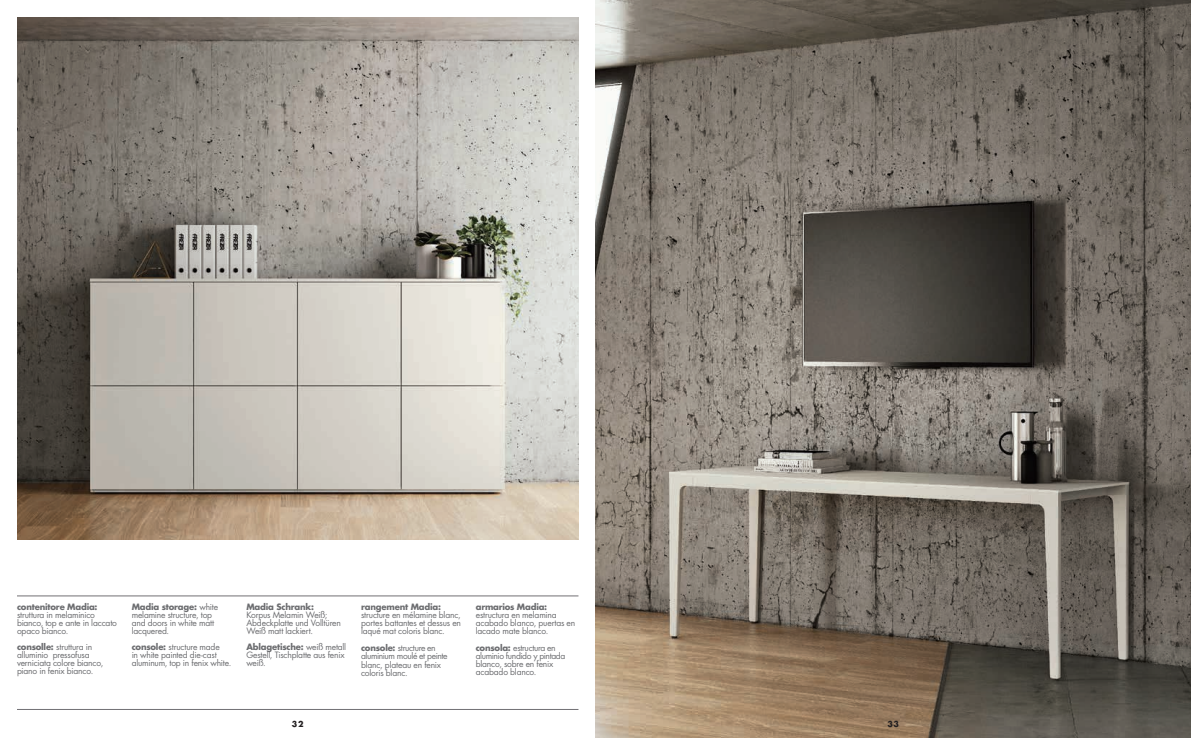
<style>
.page{position:relative;width:1191px;height:738px;background:#fff}
.page>*{position:absolute;margin:0;border:0;box-sizing:border-box;transform-origin:0 0}
.t1{font:8.5px/8px "Futura Std";letter-spacing:-.02em;color:#6c6d70}
.t2{font:700 8.5px "Futura Std";letter-spacing:-.025em;color:#6c6d70}
.t3{font:700 8px "Futura";color:#231f20}
.s1{font-weight:700}
</style>
<div class="page">
<img style="left:595px;top:0;width:596px;height:737px">
<img style="left:17px;top:17px;width:561px;height:522px">
<hr style="left:17px;top:595px;width:561px;height:1px;background:#717074">
<hr style="left:17px;top:708px;width:561px;height:1px;background:#717074">
<p class="t2" style="left:17px;top:600px;width:82px">contenitore Madia:</p>
<p class="t1" style="left:17px;top:610px;width:101px">struttura in melaminico bianco, top e ante in laccato opaco bianco.</p>
<p class="t1" style="left:17px;top:642px;width:88px"><span class="s1">consolle:</span> struttura in alluminio pressofusa verniciata colore bianco, piano in fenix bianco.</p>
<p class="t1" style="left:132px;top:602px;width:88px"><span class="s1">Madia storage:</span> white melamine structure, top and doors in white matt lacquered.</p>
<p class="t1" style="left:132px;top:642px;width:101px"><span class="s1">console:</span> structure made<br>in white painted die-cast aluminum, top in fenix white.</p>
<p class="t2" style="left:246px;top:600px;width:69px">Madia Schrank:</p>
<p class="t1" style="left:246px;top:610px;width:96px">Korpus Melamin Weiß;<br>Abdeckplatte und Volltüren<br>Weiß matt lackiert.</p>
<p class="t1" style="left:246px;top:642px;width:101px"><span class="s1">Ablagetische:</span> weiß metall<br>Gestell, Tischplatte aus fenix weiß.</p>
<p class="t2" style="left:361px;top:600px;width:81px">rangement Madia:</p>
<p class="t1" style="left:361px;top:610px;width:101px;text-align:justify">structure en mélamine blanc, portes battantes et dessus en laqué mat coloris blanc.</p>
<p class="t1" style="left:361px;top:643px;width:88px;line-height:8.3px"><span class="s1">console:</span> structure en aluminium moulé et peinte blanc, plateau en fenix coloris blanc.</p>
<p class="t2" style="left:476px;top:600px;width:73px">armarios Madia:</p>
<p class="t1" style="left:476px;top:610px;width:101px">estructura en melamina acabado blanco, puertas en lacado mate blanco.</p>
<p class="t1" style="left:476px;top:643px;width:91px"><span class="s1">consola:</span> estructura en aluminio fundido y pintada blanco, sobre en fenix acabado blanco.</p>
<p class="t3" style="left:292px;top:718px;width:13px">32</p>
<p class="t3" style="left:887px;top:718px;width:13px">33</p>
</div>
